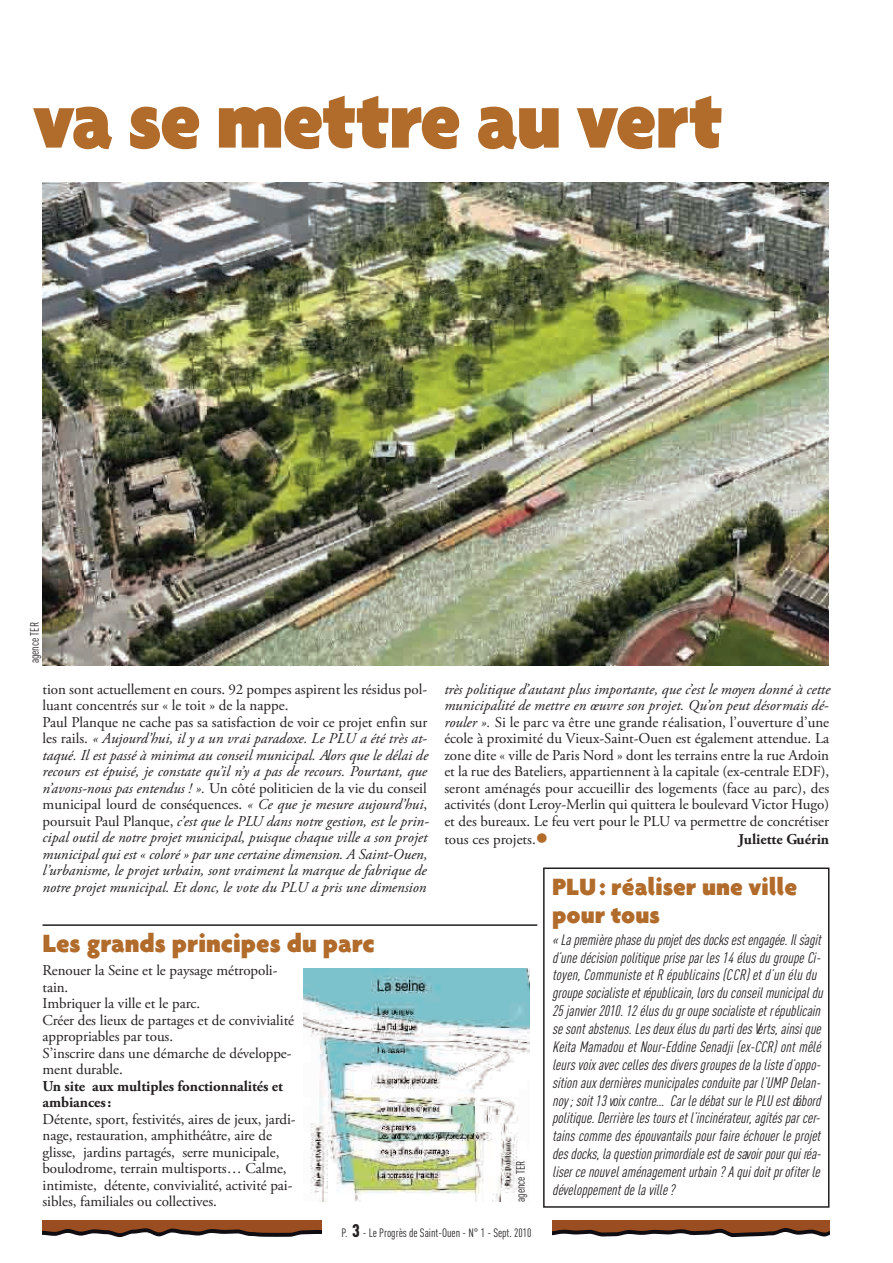
<style>
.page{position:relative;width:893px;height:1263px;background:#fff}
.page>*{position:absolute;margin:0;border:0;box-sizing:border-box;transform-origin:0 0}
.t1{font:900 87px "Agenda";letter-spacing:-.02em;color:#b16b2a;scale:.95 1}
.t2{font:900 27px "Agenda";color:#b16b2a}
.t3{font:900 25.5px/28.3px "Agenda";color:#b16b2a}
.t4{font:15px/16.5px "Adobe Garamond Pro";letter-spacing:-.005em;color:#231f20}
.t5{font:italic 15px/16.5px "Adobe Garamond Pro";color:#231f20}
.t6{font:italic 15px/17.9px "DIN Cond";color:#231f20}
.t7{font:700 15px/16.5px "Adobe Garamond Pro";letter-spacing:-.005em;color:#231f20}
.t8{font:12px "DIN Cond";color:#231f20}
.s1{font-style:normal}
.s2{font-style:italic}
.s3{font-weight:900;font-size:18px}
</style>
<div class="page">
<svg style="left:43px;top:1220px;width:786px;height:17px;background:#87563b"></svg>
<div style="left:322px;top:1219px;width:229px;height:26px;background:#fff"></div>
<img style="left:43px;top:183px;width:786px;height:483px">
<img style="left:303px;top:968px;width:227px;height:234px">
<hr style="left:43px;top:924px;width:494px;height:2px;background:#231f20">
<div style="left:543px;top:867px;width:286px;height:341px;border:2px solid #231f20"></div>
<h1 class="t1" style="left:33px;top:86px;width:728px">va se mettre au vert</h1>
<p class="t8" style="left:28px;top:663px;width:43px;rotate:-90deg">agence TER</p>
<p class="t5" style="left:43px;top:681px;width:388px"><span class="s1">tion sont actuellement en cours. 92 pompes aspirent les résidus pol&shy;luant concentrés sur « le toit » de la nappe.<br>Paul Planque ne cache pas sa satisfaction de voir ce projet enfin sur les rails.</span> « Aujourd’hui, il y a un vrai paradoxe. Le PLU a été très at&shy;taqué. Il est passé à minima au conseil municipal. Alors que le délai de recours est épuisé, je constate qu’il n’y a pas de recours. Pourtant, que n’avons-nous pas entendus ! ». <span class="s1">Un côté politicien de la vie du conseil municipal lourd de conséquences.</span> « Ce que je mesure aujourd’hui<span class="s1">, poursuit Paul Planque,</span> c’est que le PLU dans notre gestion, est le prin&shy;cipal outil de notre projet municipal, puisque chaque ville a son projet municipal qui est « coloré » par une certaine dimension. A Saint-Ouen, l’urbanisme, le projet urbain, sont vraiment la marque de fabrique de notre projet municipal. Et donc, le vote du PLU a pris une dimension</p>
<p class="t4" style="left:444px;top:681px;width:388px;text-align:justify"><span class="s2">très politique d’autant plus importante, que c’est le moyen donné à cette municipalité de mettre en œuvre son projet. Qu’on peut désormais dé&shy;rouler ».</span> Si le parc va être une grande réalisation, l’ouverture d’une école à proximité du Vieux-Saint-Ouen est également attendue. La zone dite « ville de Paris Nord » dont les terrains entre la rue Ardoin et la rue des Bateliers, appartiennent à la capitale (ex-centrale EDF), seront aménagés pour accueillir des logements (face au parc), des activités (dont Leroy-Merlin qui quittera le boulevard Victor Hugo) et des bureaux. Le feu vert pour le PLU va permettre de concrétiser</p>
<p class="t4" style="left:444px;top:832px;width:93px">tous ces projets.</p>
<p class="t7" style="left:739px;top:831px;width:92px">Juliette Guérin</p>
<h3 class="t3" style="left:552px;top:875px;width:247px">PLU : réaliser une ville pour tous</h3>
<p class="t6" style="left:552px;top:930px;width:276px">«Lapremièrephaseduprojetdesdocksestengagée.Ils’agit d’unedécisionpolitiquepriseparles14élusdugroupeCi&shy;toyen,CommunisteetR épublicains(CCR)etd’unéludu groupesocialisteetrépublicain,lorsduconseilmunicipaldu 25janvier2010.12élusdugr oupesocialisteetrépublicain sesontabstenus.LesdeuxélusdupartidesVerts,ainsique KeitaMamadouetNour-EddineSenadji(ex-CCR)ontmêlé leursvoixaveccellesdesdiversgroupesdelalisted’oppo&shy;sitionauxdernièresmunicipalesconduiteparl’UMPDelan&shy;noy ;soit13voixcontre… CarledébatsurlePLUestd’abord politique.Derrièrelestoursetl’incinérateur,agitésparcer&shy;tainscommedesépouvantailspourfaireéchouerleprojet desdocks,laquestionprimordialeestdesavoirpourquiréa&shy;lisercenouvelaménagementurbain ?Aquidoitpr ofiterle développementdelaville ?</p>
<h2 class="t2" style="left:43px;top:933px;width:334px">Les grands principes du parc</h2>
<p class="t4" style="left:43px;top:963px;width:253px">Renouer la Seine et le paysage métropoli&shy;tain.<br>Imbriquer la ville et le parc.<br>Créer des lieux de partages et de convivialité appropriables par tous.<br>S’inscrire dans une démarche de développe&shy;ment durable.</p>
<p class="t7" style="left:43px;top:1078px;width:242px">Un site aux multiples fonctionnalités et ambiances:</p>
<p class="t4" style="left:43px;top:1111px;width:255px">Détente, sport, festivités, aires de jeux, jardi&shy;nage, restauration, amphithéâtre, aire de glisse, jardins partagés, serre municipale, boulodrome, terrain multisports… Calme, intimiste, détente, convivialité, activité pai&shy;sibles, familiales ou collectives.</p>
<p class="t8" style="left:513px;top:1202px;width:43px;rotate:-90deg">agence TER</p>
<p class="t8" style="left:341px;top:1226px;width:192px">P. <span class="s3">3</span> - Le Progrès de Saint-Ouen - N° 1 - Sept. 2010</p>
</div>
